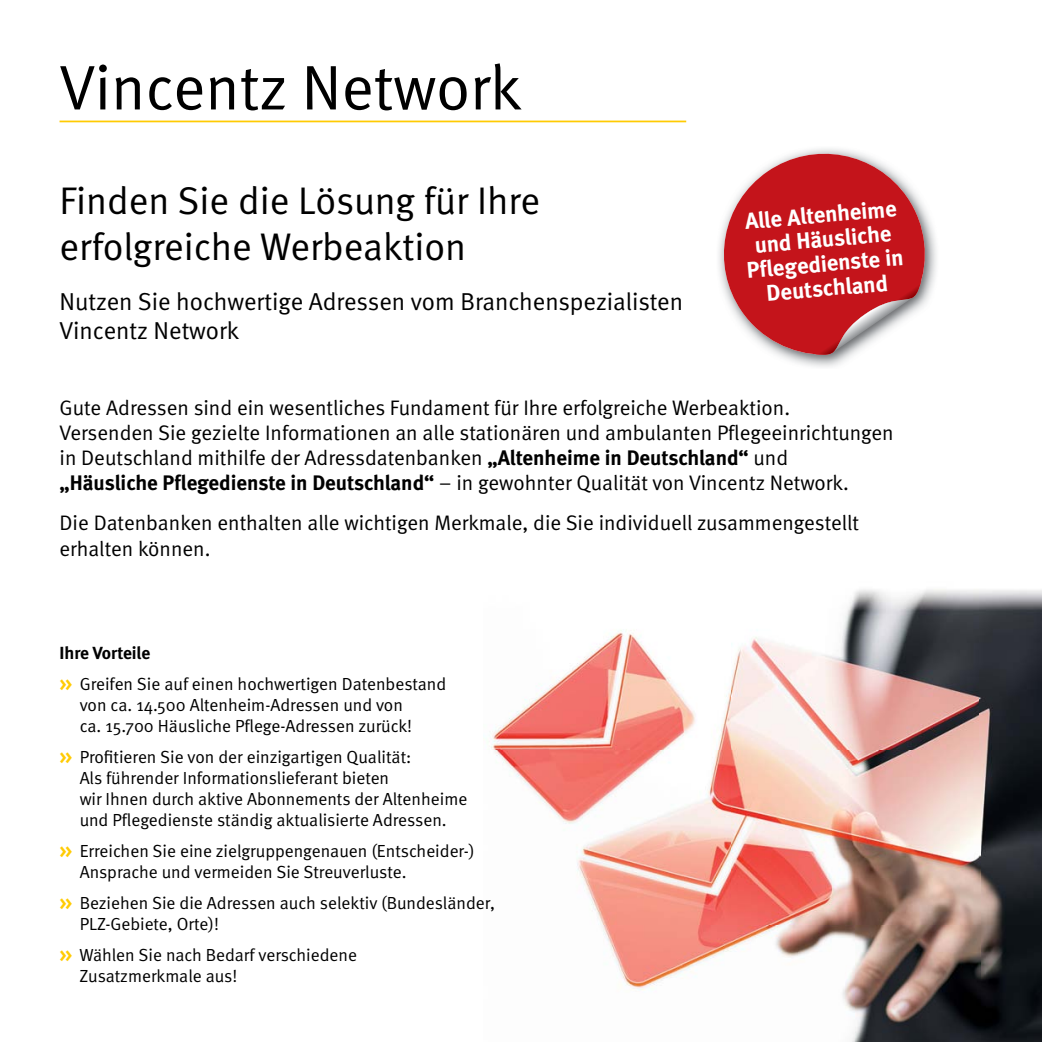
<style>
.page{position:relative;width:1042px;height:1042px;background:#fff}
.page>*{position:absolute;margin:0;border:0;box-sizing:border-box;transform-origin:0 0}
.t1{font:63px "Meta Normal";color:#000}
.t2{font:38.5px/46.2px "Meta Normal";color:#000}
.t3{font:24.5px/29.4px "Meta Normal";color:#000}
.t4{font:700 22.75px/24.5px "Meta";color:#fff;text-align:center}
.t5{font:21px/25.2px "Meta Normal";color:#000}
.t6{font:17.5px/21px "Meta Normal";color:#000}
.t7{font:700 17.5px "Meta";letter-spacing:-.005em;color:#000}
.s1{font-family:"Meta";font-weight:700}
.s2{font-family:"Meta";font-weight:700;color:#ffcb03}
</style>
<div class="page">
<hr style="left:60px;top:121px;width:626px;height:1px;background:#ffcb03">
<img style="left:491px;top:589px;width:551px;height:453px">
<img style="left:778px;top:219px;width:159px;height:148px">
<svg style="left:719px;top:148px;width:210px;height:207px;fill:#c4141b"></svg>
<svg style="left:815px;top:282px;width:106px;height:73px"></svg>
<h1 class="t1" style="left:60px;top:51px;width:463px">Vincentz Network</h1>
<h2 class="t2" style="left:60px;top:177px;width:482px">Finden Sie die Lösung für Ihre erfolgreiche Werbeaktion</h2>
<h3 class="t3" style="left:60px;top:286px;width:625px">Nutzen Sie hochwertige Adressen vom Branchen spezialisten<br>Vincentz Network</h3>
<h3 class="t4" style="left:741px;top:209px;width:159px;rotate:-5deg">Alle Altenheime und Häusliche<br>Pfl egedienste in<br>Deutschland</h3>
<p class="t5" style="left:60px;top:394px;width:835px">Gute Adressen sind ein wesentliches Fundament für Ihre erfolgreiche Werbeaktion.<br>Versenden Sie gezielte Informationen an alle stationären und ambulanten Pflegeeinrichtungen in Deutschland mithilfe der Adressdatenbanken <span class="s1">„Altenheime in Deutschland“</span> und<br><span class="s1">„Häusliche Pflegedienste in Deutschland“</span> – in gewohnter Qualität von Vincentz Network.</p>
<p class="t5" style="left:60px;top:510px;width:801px">Die Datenbanken enthalten alle wichtigen Merkmale, die Sie individuell zusammengestellt erhalten können.</p>
<p class="t7" style="left:60px;top:643px;width:92px">Ihre Vorteile</p>
<p class="t6" style="left:80px;top:673px;width:368px;text-indent:-20px"><span class="s2">&gt;&gt;</span> Greifen Sie auf einen hochwertigen Daten bestand von ca. 14.500 Altenheim-Adressen und von<br>ca. 15.700 Häusliche Pflege-Adressen zurück!</p>
<p class="t6" style="left:80px;top:746px;width:389px;text-indent:-20px"><span class="s2">&gt;&gt;</span> Profitieren Sie von der einzigartigen Qualität:<br>Als führender Informationslieferant bieten<br>wir Ihnen durch aktive Abonnements der Altenheime und Pflegedienste ständig aktualisierte Adressen.</p>
<p class="t6" style="left:80px;top:840px;width:396px;text-indent:-20px"><span class="s2">&gt;&gt;</span> Erreichen Sie eine zielgruppen genauen (Entscheider-)<br>An sprache und vermeiden Sie Streuverluste.</p>
<p class="t6" style="left:80px;top:892px;width:417px;text-indent:-20px"><span class="s2">&gt;&gt;</span> Beziehen Sie die Adressen auch selektiv (Bundesländer,<br>PLZ-Gebiete, Orte)!</p>
<p class="t6" style="left:80px;top:944px;width:279px;text-indent:-20px"><span class="s2">&gt;&gt;</span> Wählen Sie nach Bedarf verschiedene<br>Zusatzmerkmale aus!</p>
</div>
